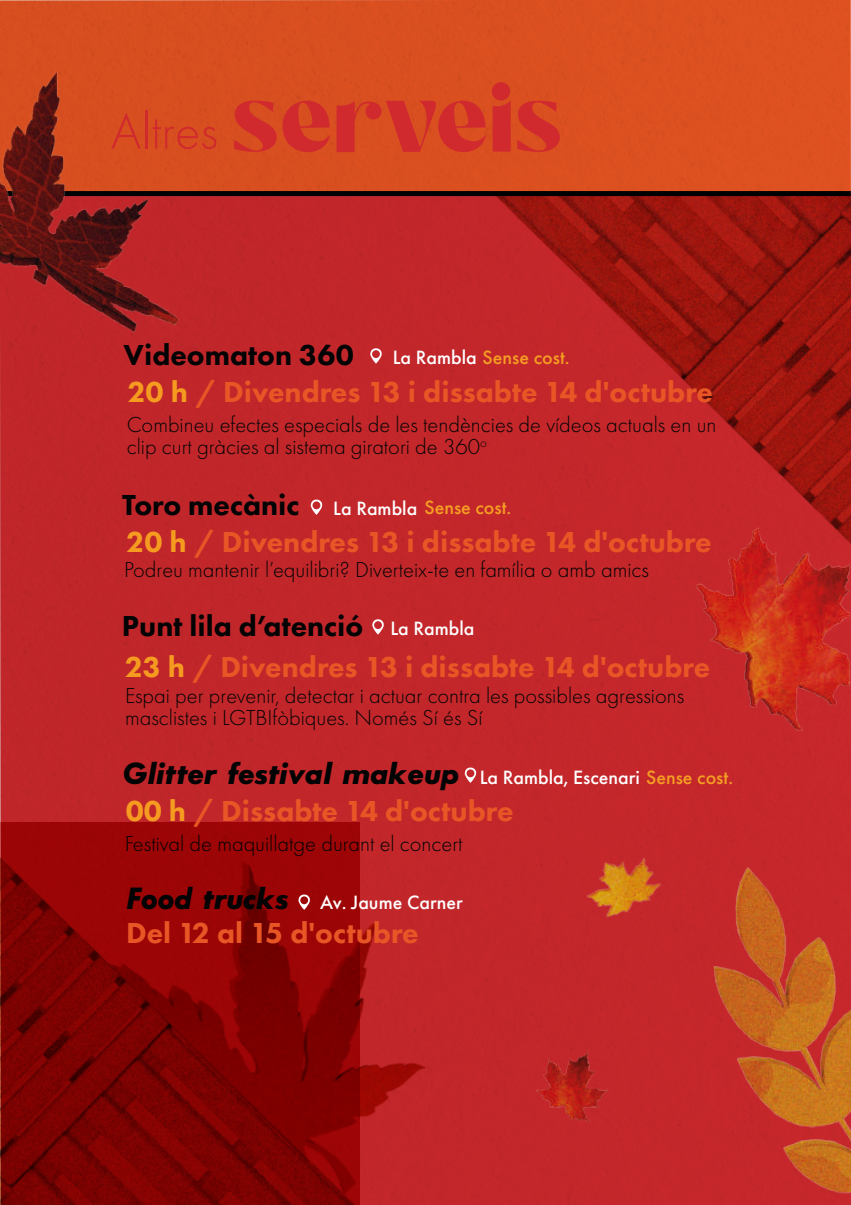
<style>
.page{position:relative;width:851px;height:1205px;background:#fff}
.page>*{position:absolute;margin:0;border:0;box-sizing:border-box;transform-origin:0 0}
.t1{font:99.5px "Sugar Magic";color:#d02a2e}
.t2{font:800 30px "Futura PT";color:#e95626}
.t3{font:800 30px "Futura PT";color:#020304}
.t4{font:italic 30px "Sans Serif Bld FLF";color:#020304}
.t5{font:300 22.5px/22.5px "Futura PT";color:#020304}
.t6{font:500 20px "Futura PT";color:#fff}
.t7{font:500 20px "Futura PT";color:#f59d23}
.s1{font-family:"Futura PT";font-weight:300;font-size:52.5px}
.s2{color:#fff}
.s3{color:#f59c20}
.s4{color:#f59d23}
.s5{font-family:"Sans Serif Bld FLF";font-weight:400;font-style:italic;font-size:30px;color:#020304}
</style>
<div class="page">
<img style="left:0;top:1px;width:850px;height:1203px">
<svg style="left:370px;top:348px;width:12px;height:16px"></svg>
<svg style="left:310px;top:499px;width:12px;height:16px"></svg>
<svg style="left:372px;top:619px;width:12px;height:16px"></svg>
<svg style="left:464px;top:767px;width:12px;height:16px"></svg>
<svg style="left:298px;top:894px;width:12px;height:16px"></svg>
<h1 class="t1" style="left:111px;top:67px;width:455px"><span class="s1">Altres</span> serveis</h1>
<h2 class="t3" style="left:124px;top:336px;width:232px">Videomaton 360</h2>
<p class="t7" style="left:392px;top:345px;width:178px"><span class="s2">La Rambla</span> Sense cost.</p>
<h2 class="t2" style="left:127px;top:373px;width:586px"><span class="s3">20 h</span> / Divendres 13 i dissabte 14 d'octubre</h2>
<p class="t5" style="left:127px;top:413px;width:591px">Combineu efectes especials de les tendències de vídeos actuals en un clip curt gràcies al sistema giratori de 360<sup>o</sup></p>
<h2 class="t3" style="left:122px;top:486px;width:179px">Toro mecànic</h2>
<p class="t7" style="left:333px;top:496px;width:180px"><span class="s2">La Rambla</span> Sense cost.</p>
<h2 class="t2" style="left:126px;top:523px;width:586px"><span class="s3">20 h</span> / Divendres 13 i dissabte 14 d'octubre</h2>
<p class="t5" style="left:124px;top:558px;width:526px">Podreu mantenir l’equilibri? Diverteix-te en família o amb amics</p>
<h2 class="t3" style="left:122px;top:607px;width:243px">Punt lila d’atenció</h2>
<p class="t6" style="left:390px;top:616px;width:86px">La Rambla</p>
<h2 class="t2" style="left:125px;top:648px;width:586px"><span class="s3">23 h</span> / Divendres 13 i dissabte 14 d'octubre</h2>
<p class="t5" style="left:125px;top:684px;width:560px">Espai per prevenir, detectar i actuar contra les possibles agressions masclistes i LGTBIfòbiques. Només Sí és Sí</p>
<h2 class="t4" style="left:122px;top:756px;width:337px">Glitter festival makeup</h2>
<p class="t6" style="left:479px;top:765px;width:255px">La Rambla, Escenari <span class="s4">Sense cost.</span></p>
<h2 class="t2" style="left:126px;top:792px;width:389px"><span class="s3">00 h</span> / Dissabte 14 d'octubre</h2>
<p class="t5" style="left:125px;top:832px;width:339px">Festival de maquillatge durant el concert</p>
<p class="t6" style="left:125px;top:890px;width:339px"><span class="s5">Food trucks</span> Av. Jaume Carner</p>
<h2 class="t2" style="left:126px;top:914px;width:294px">Del 12 al 15 d'octubre</h2>
</div>
